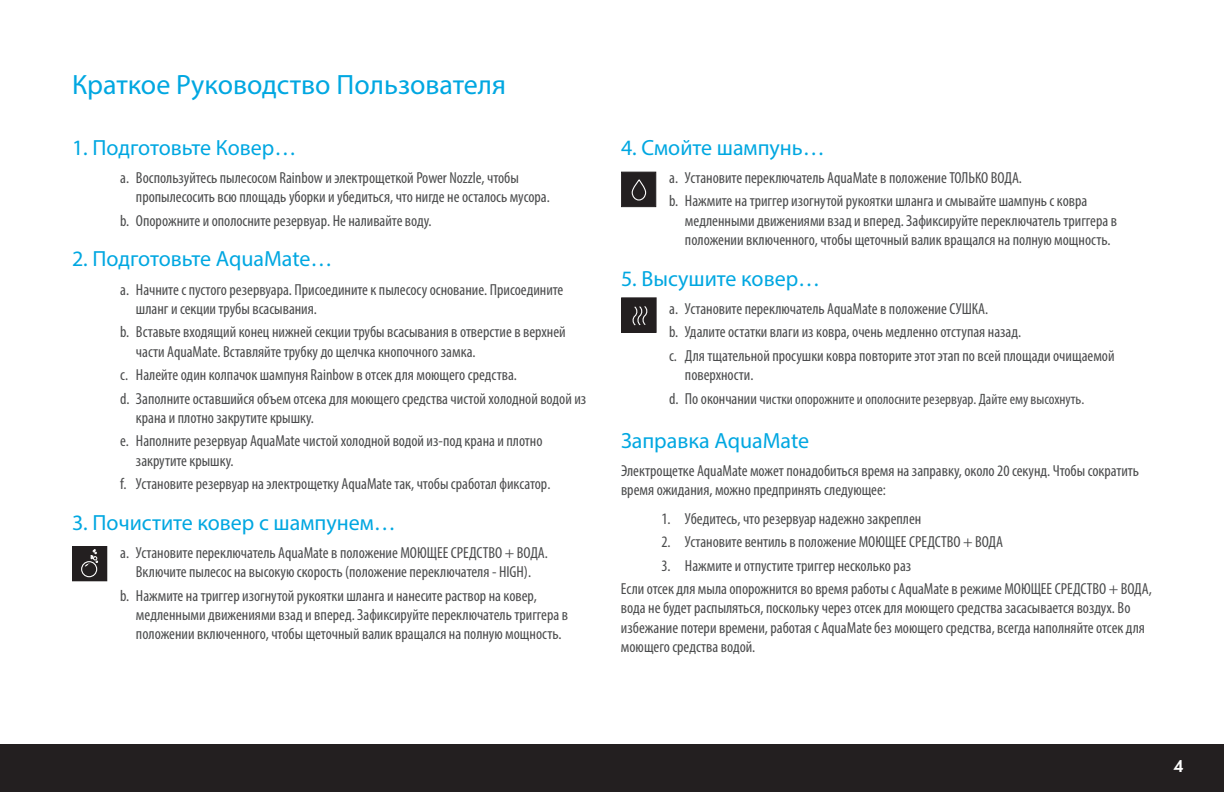
<style>
.page{position:relative;width:1224px;height:792px;background:#fff}
.page>*{position:absolute;margin:0;border:0;box-sizing:border-box;transform-origin:0 0}
.t1{font:28px "Myriad Pro";color:#00a7e1}
.t2{font:22px "Myriad Pro";color:#00a7e1}
.t3{font:condensed 16px/19.2px "Myriad Pro";color:#4b4c4d}
.t4{font:500 16px "Dunbar Tall";color:#fff}
.t5{font:condensed 15px "Myriad Pro";color:#4b4c4d}
.s1{font-size:16px}
</style>
<div class="page">
<div style="left:0;top:744px;width:1224px;height:48px;background:#231f20"></div>
<div style="left:72px;top:546px;width:35px;height:35px;background:#231f20"></div>
<div style="left:81px;top:561px;width:16px;height:16px;border:1px solid #fff;border-radius:50%"></div>
<svg style="left:85px;top:549px;width:13px;height:18px"></svg>
<div style="left:621px;top:172px;width:35px;height:35px;background:#231f20;border:1px solid #231f20"></div>
<svg style="left:631px;top:180px;width:16px;height:21px"></svg>
<div style="left:622px;top:298px;width:34px;height:34px;background:#231f20"></div>
<div style="left:621px;top:298px;width:35px;height:35px;border:1px solid #231f20"></div>
<svg style="left:632px;top:306px;width:16px;height:20px"></svg>
<h1 class="t1" style="left:72px;top:67px;width:436px">Краткое Руководство Пользователя</h1>
<h2 class="t2" style="left:72px;top:134px;width:226px">1. Подготовьте Ковер…</h2>
<p class="t3" style="left:136px;top:168px;width:415px;text-indent:-16px">a. Воспользуйтесь пылесосом Rainbow и электрощеткой Power Nozzle, чтобы пропылесосить всю площадь уборки и убедиться, что нигде не осталось мусора.</p>
<p class="t3" style="left:120px;top:211px;width:313px">b. Опорожните и ополосните резервуар. Не наливайте воду.</p>
<h2 class="t2" style="left:72px;top:246px;width:262px">2. Подготовьте AquaMate…</h2>
<p class="t3" style="left:136px;top:280px;width:429px;text-indent:-16px">a. Начните с пустого резервуара. Присоедините к пылесосу основание. Присоедините шланг и секции трубы всасывания.</p>
<p class="t3" style="left:136px;top:322px;width:431px;text-indent:-16px">b. Вставьте входящий конец нижней секции трубы всасывания в отверстие в верхней части AquaMate. Вставляйте трубку до щелчка кнопочного замка.</p>
<p class="t3" style="left:120px;top:363px;width:468px;line-height:23.6px">c. Налейте один колпачок шампуня Rainbow в отсек для моющего средства.<br>d. Заполните оставшийся объем отсека для моющего средства чистой холодной водой из</p>
<p class="t3" style="left:120px;top:406px;width:424px;line-height:23.6px;text-indent:16px">крана и плотно закрутите крышку.<br>e. Наполните резервуар AquaMate чистой холодной водой из-под крана и плотно</p>
<p class="t3" style="left:120px;top:448px;width:432px;line-height:23.6px;text-indent:16px">закрутите крышку.<br>f. Установите резервуар на электрощетку AquaMate так, чтобы сработал фиксатор.</p>
<h2 class="t2" style="left:72px;top:509px;width:325px">3. Почистите ковер с шампунем…</h2>
<p class="t3" style="left:120px;top:543px;width:429px;text-align:center">a. Установите переключатель AquaMate в положение МОЮЩЕЕ СРЕДСТВО + ВОДА.<br>Включите пылесос на высокую скорость (положение переключателя - HIGH).</p>
<p class="t3" style="left:136px;top:586px;width:434px;text-indent:-16px">b. Нажмите на триггер изогнутой рукоятки шланга и нанесите раствор на ковер, медленными движениями взад и вперед. Зафиксируйте переключатель триггера в положении включенного, чтобы щеточный валик вращался на полную мощность.</p>
<h2 class="t2" style="left:621px;top:134px;width:205px">4. Смойте шампунь…</h2>
<p class="t3" style="left:669px;top:166px;width:420px;line-height:23.6px">a. Установите переключатель AquaMate в положение ТОЛЬКО ВОДА.<br>b. Нажмите на триггер изогнутой рукоятки шланга и смывайте шампунь с ковра</p>
<p class="t3" style="left:685px;top:211px;width:434px">медленными движениями взад и вперед. Зафиксируйте переключатель триггера в положении включенного, чтобы щеточный валик вращался на полную мощность.</p>
<h2 class="t2" style="left:621px;top:265px;width:201px">5. Высушите ковер…</h2>
<p class="t3" style="left:669px;top:297px;width:447px;line-height:23.6px">a. Установите переключатель AquaMate в положение СУШКА.<br>b. Удалите остатки влаги из ковра, очень медленно отступая назад.<br>c. Для тщательной просушки ковра повторите этот этап по всей площади очищаемой</p>
<p class="t3" style="left:685px;top:365px;width:70px">поверхности.</p>
<p class="t5" style="left:669px;top:390px;width:417px"><span class="s1">d. По окончании ч</span>истки опорожните и ополосните резервуар. Дайте ему высохнуть.</p>
<h2 class="t2" style="left:621px;top:427px;width:190px">Заправка AquaMate</h2>
<p class="t3" style="left:621px;top:461px;width:520px">Электрощетке AquaMate может понадобиться время на заправку, около 20 секунд. Чтобы сократить время ожидания, можно предпринять следующее:</p>
<p class="t3" style="left:661px;top:509px;width:261px">1. Убедитесь, что резервуар надежно закреплен</p>
<p class="t3" style="left:661px;top:532px;width:343px">2. Установите вентиль в положение МОЮЩЕЕ СРЕДСТВО + ВОДА</p>
<p class="t3" style="left:621px;top:553px;width:532px;line-height:23.6px;text-indent:40px">3. Нажмите и отпустите триггер несколько раз<br>Если отсек для мыла опорожнится во время работы с AquaMate в режиме МОЮЩЕЕ СРЕДСТВО + ВОДА,</p>
<p class="t3" style="left:621px;top:598px;width:525px">вода не будет распыляться, поскольку через отсек для моющего средства засасывается воздух. Во избежание потери времени, работая с AquaMate без моющего средства, всегда наполняйте отсек для моющего средства водой.</p>
<p class="t4" style="left:1174px;top:755px;width:11px">4</p>
</div>
